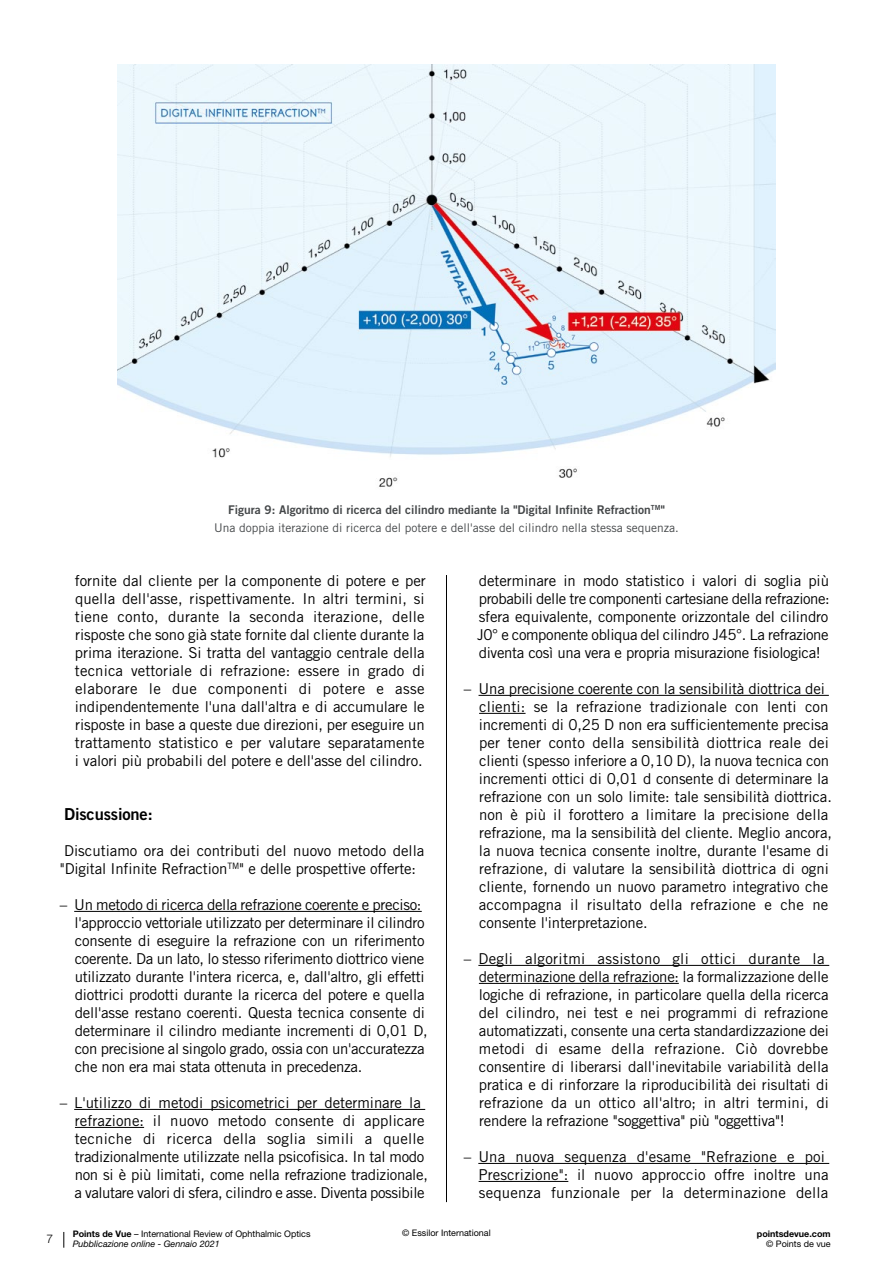
<style>
.page{position:relative;width:893px;height:1263px;background:#fff}
.page>*{position:absolute;margin:0;border:0;box-sizing:border-box;transform-origin:0 0}
.tit1{font:16.5px "Trade Gothic LT Std Bd 2";letter-spacing:-.01em;color:#000}
._03_texte_courant{font:15px/18px "Trade Gothic LT Std";letter-spacing:-.01em;color:#000}
._03_texte_courant-2{font:15px/18px "Trade Gothic LT Std";letter-spacing:.01em;color:#000}
.Texte_Tableau{font:12px "Trade Gothic LT Std";color:#444749}
.Texte_Tableau-2{font:12px "Trade Gothic LT Std Bd 2";color:#444749}
.t1{font:300 12px "Helvetica Neue LT Std";color:#000}
.t2{font:9px/10.8px "Helvetica Neue LT Std";color:#000}
.t3{font:700 9px "Helvetica Neue LT Std";color:#000}
.s1{font-weight:700}
.s2{font-style:italic}
</style>
<div class="page">
<svg style="left:64px;top:1232px;width:1px;height:16px"></svg>
<hr style="left:74px;top:911px;width:348px;height:1px;background:#000">
<hr style="left:74px;top:1109px;width:351px;height:1px;background:#000">
<hr style="left:75px;top:1127px;width:69px;height:1px;background:#000">
<hr style="left:478px;top:695px;width:351px;height:1px;background:#000">
<hr style="left:479px;top:713px;width:47px;height:1px;background:#000">
<hr style="left:478px;top:965px;width:351px;height:1px;background:#000">
<hr style="left:479px;top:983px;width:200px;height:1px;background:#000">
<hr style="left:478px;top:1163px;width:351px;height:1px;background:#000">
<hr style="left:479px;top:1181px;width:89px;height:1px;background:#000">
<hr style="left:446px;top:575px;width:1px;height:627px;background:#000">
<img style="left:118px;top:64px;width:657px;height:423px">
<p class="Texte_Tableau-2" style="left:228px;top:502px;width:438px">Figura 9: Algoritmo di ricerca del cilindro mediante la "Digital Infinite Refraction<sup>TM</sup>"</p>
<p class="Texte_Tableau" style="left:214px;top:520px;width:466px">Una doppia iterazione di ricerca del potere e dell'asse del cilindro nella stessa sequenza.</p>
<p class="_03_texte_courant" style="left:75px;top:571px;width:353px;text-align:justify">fornite dal cliente per la componente di potere e per quella dell'asse, rispettivamente. In altri termini, si tiene conto, durante la seconda iterazione, delle risposte che sono già state fornite dal cliente durante la prima iterazione. Si tratta del vantaggio centrale della tecnica vettoriale di refrazione: essere in grado di elaborare le due componenti di potere e asse indipendentemente l'una dall'altra e di accumulare le risposte in base a queste due direzioni, per eseguire un trattamento statistico e per valutare separatamente i valori più probabili del potere e dell'asse del cilindro.</p>
<p class="tit1" style="left:64px;top:804px;width:90px">Discussione:</p>
<p class="_03_texte_courant" style="left:60px;top:841px;width:366px">Discutiamo ora dei contributi del nuovo metodo della "Digital Infinite Refraction<sup>TM</sup>" e delle prospettive offerte:</p>
<p class="_03_texte_courant" style="left:75px;top:895px;width:355px;text-indent:-15px">– Un metodo di ricerca della refrazione coerente e preciso: l'approccio vettoriale utilizzato per determinare il cilindro consente di eseguire la refrazione con un riferimento coerente. Da un lato, lo stesso riferimento diottrico viene utilizzato durante l'intera ricerca, e, dall'altro, gli effetti diottrici prodotti durante la ricerca del potere e quella dell'asse restano coerenti. Questa tecnica consente di determinare il cilindro mediante incrementi di 0,01 D, con precisione al singolo grado, ossia con un'accuratezza che non era mai stata ottenuta in precedenza.</p>
<p class="_03_texte_courant" style="left:75px;top:1093px;width:355px;text-indent:-15px">– L'utilizzo di metodi psicometrici per determinare la refrazione: il nuovo metodo consente di applicare tecniche di ricerca della soglia simili a quelle tradizionalmente utilizzate nella psicofisica. In tal modo non si è più limitati, come nella refrazione tradizionale, a valutare valori di sfera, cilindro e asse. Diventa possibile</p>
<p class="_03_texte_courant" style="left:477px;top:571px;width:354px;text-align:justify">determinare in modo statistico i valori di soglia più probabili delle tre componenti cartesiane della refrazione: sfera equivalente, componente orizzontale del cilindro J0° e componente obliqua del cilindro J45°. La refrazione diventa così una vera e propria misurazione fisiologica!</p>
<p class="_03_texte_courant" style="left:479px;top:679px;width:355px;text-indent:-15px">– Una precisione coerente con la sensibilità diottrica dei clienti: se la refrazione tradizionale con lenti con incrementi di 0,25 D non era sufficientemente precisa per tener conto della sensibilità diottrica reale dei clienti (spesso inferiore a 0,10 D), la nuova tecnica con incrementi ottici di 0,01 d consente di determinare la refrazione con un solo limite: tale sensibilità diottrica. non è più il forottero a limitare la precisione della refrazione, ma la sensibilità del cliente. Meglio ancora, la nuova tecnica consente inoltre, durante l'esame di refrazione, di valutare la sensibilità diottrica di ogni cliente, fornendo un nuovo parametro integrativo che accompagna il risultato della refrazione e che ne consente l'interpretazione.</p>
<p class="_03_texte_courant" style="left:479px;top:949px;width:352px;text-indent:-15px">– Degli algoritmi assistono gli ottici durante la determinazione della refrazione: la formalizzazione delle logiche di refrazione, in particolare quella della ricerca del cilindro, nei test e nei programmi di refrazione automatizzati, consente una certa standardizzazione dei metodi di esame della refrazione. Ciò dovrebbe consentire di liberarsi dall'inevitabile variabilità della pratica e di rinforzare la riproducibilità dei risultati di refrazione da un ottico all'altro; in altri termini, di rendere la refrazione "soggettiva" più "oggettiva"!</p>
<p class="_03_texte_courant-2" style="left:479px;top:1147px;width:352px;text-indent:-15px">– Una nuova sequenza d'esame "Refrazione e poi<br>Prescrizione": il nuovo approccio offre inoltre una sequenza funzionale per la determinazione della</p>
<p class="t2" style="left:402px;top:1227px;width:90px">© Essilor International</p>
<p class="t1" style="left:46px;top:1231px;width:8px">7</p>
<p class="t2" style="left:73px;top:1228px;width:239px"><span class="s1">Points de Vue</span> – International Review of Ophthalmic Optics<br><span class="s2">Pubblicazione online - Gennaio 2021</span></p>
<p class="t3" style="left:757px;top:1228px;width:75px">pointsdevue.com</p>
<p class="t2" style="left:766px;top:1238px;width:66px">© Points de vue</p>
</div>
